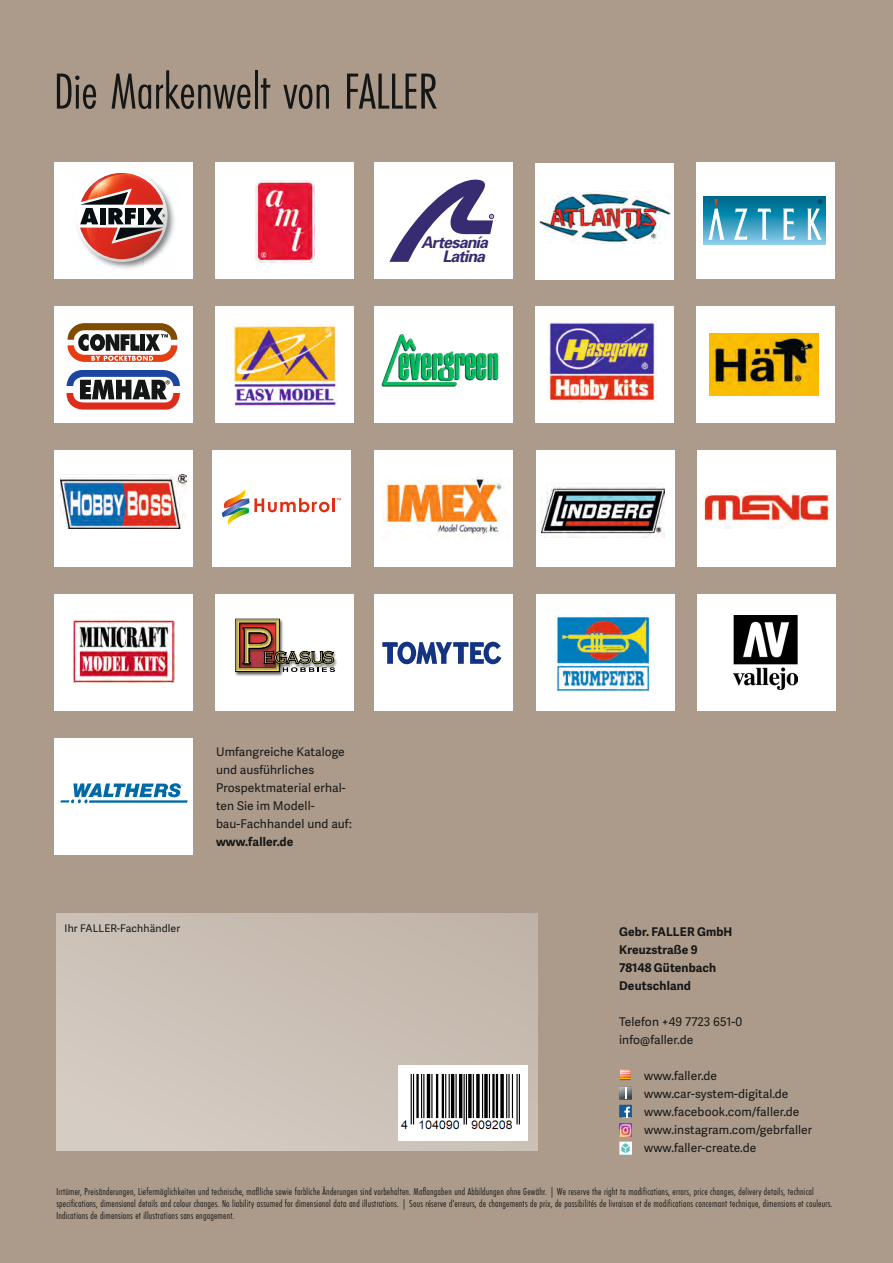
<style>
.page{position:relative;width:893px;height:1263px;background:#ac9a8a}
.page>*{position:absolute;margin:0;border:0;box-sizing:border-box;transform-origin:0 0}
.Headline_Image{font:52.5px "Futura EF Light Con";letter-spacing:-.005em;color:#151616}
.t1{font:italic 700 16.05px "Univers";letter-spacing:-.055em;color:#372b71}
.t2{font:12.9px "Myriad Pro";color:#151616}
.Artikelbeschreibung{font:12px/18px "Adelle Sans";letter-spacing:.01em;color:#151616}
.Artikelbeschreibung-2{font:700 12px "Adelle Sans";letter-spacing:.01em;color:#151616}
.Kleingeschriebenes{font:10.5px/12px "Futura EF Light Con";letter-spacing:.02em;color:#151616}
.Artikelbeschreibung-3{font:10.5px "Adelle Sans";letter-spacing:.01em;color:#151616}
.t3{font:italic 3.75px "Univers";color:#372b71}
.s1{font-weight:700}
</style>
<div class="page">
<div style="left:56px;top:913px;width:482px;height:237px;background:linear-gradient(to right,#d2c9c0,#c4b7ac)"></div>
<div style="left:696px;top:162px;width:139px;height:117px;background:#fff"></div>
<svg style="left:703px;top:197px;width:123px;height:47px"></svg>
<svg style="left:708px;top:199px;width:16px;height:43px"></svg>
<svg style="left:734px;top:209px;width:13px;height:31px"></svg>
<svg style="left:758px;top:209px;width:13px;height:31px"></svg>
<svg style="left:783px;top:209px;width:12px;height:31px"></svg>
<svg style="left:808px;top:199px;width:14px;height:41px"></svg>
<div style="left:216px;top:306px;width:138px;height:117px;background:#fff"></div>
<img style="left:234px;top:325px;width:103px;height:81px">
<div style="left:216px;top:162px;width:138px;height:117px;background:#fff"></div>
<img style="left:255px;top:180px;width:59px;height:82px">
<div style="left:54px;top:306px;width:139px;height:117px;background:#fff"></div>
<svg style="left:67px;top:323px;width:110px;height:39px"></svg>
<svg style="left:67px;top:370px;width:113px;height:40px"></svg>
<div style="left:374px;top:162px;width:139px;height:117px;background:#fff"></div>
<svg style="left:389px;top:180px;width:105px;height:82px"></svg>
<div style="left:374px;top:306px;width:139px;height:117px;background:#fff"></div>
<img style="left:381px;top:334px;width:118px;height:53px">
<div style="left:54px;top:450px;width:139px;height:117px;background:#fff"></div>
<img style="left:61px;top:474px;width:126px;height:54px">
<div style="left:374px;top:450px;width:139px;height:117px;background:#fff"></div>
<img style="left:382px;top:477px;width:120px;height:63px">
<div style="left:696px;top:306px;width:139px;height:117px;background:#fff"></div>
<img style="left:710px;top:334px;width:109px;height:61px">
<div style="left:535px;top:306px;width:138px;height:117px;background:#fff"></div>
<img style="left:547px;top:322px;width:109px;height:80px">
<div style="left:54px;top:594px;width:139px;height:117px;background:#fff"></div>
<img style="left:72px;top:620px;width:102px;height:62px">
<div style="left:536px;top:450px;width:138px;height:117px;background:#fff"></div>
<img style="left:541px;top:483px;width:123px;height:55px">
<div style="left:697px;top:450px;width:139px;height:117px;background:#fff"></div>
<img style="left:703px;top:488px;width:130px;height:40px">
<div style="left:216px;top:594px;width:138px;height:117px;background:#fff"></div>
<img style="left:235px;top:618px;width:48px;height:58px">
<img style="left:335px;top:653px;width:2px;height:14px">
<svg style="left:235px;top:619px;width:100px;height:53px"></svg>
<div style="left:54px;top:162px;width:139px;height:117px;background:#fff"></div>
<img style="left:101px;top:196px;width:74px;height:73px">
<svg style="left:77px;top:173px;width:91px;height:89px"></svg>
<div style="left:374px;top:594px;width:139px;height:117px;background:#fff"></div>
<svg style="left:382px;top:642px;width:119px;height:22px"></svg>
<div style="left:213px;top:450px;width:138px;height:117px;background:#fff"></div>
<hr style="left:332px;top:498px;width:3px;height:14px;background:#e12f13">
<svg style="left:222px;top:489px;width:107px;height:36px"></svg>
<div style="left:54px;top:738px;width:139px;height:117px;background:#fff"></div>
<svg style="left:60px;top:783px;width:128px;height:20px"></svg>
<div style="left:535px;top:163px;width:138px;height:117px;background:#fff"></div>
<svg style="left:570px;top:243px;width:85px;height:1px"></svg>
<img style="left:538px;top:191px;width:134px;height:52px">
<div style="left:697px;top:594px;width:139px;height:117px;background:#fff"></div>
<img style="left:733px;top:615px;width:64px;height:74px">
<div style="left:536px;top:594px;width:138px;height:117px;background:#fff"></div>
<img style="left:555px;top:615px;width:96px;height:77px">
<svg style="left:620px;top:1070px;width:10px;height:10px"></svg>
<svg style="left:619px;top:1087px;width:13px;height:12px"></svg>
<svg style="left:619px;top:1105px;width:13px;height:12px"></svg>
<svg style="left:619px;top:1123px;width:13px;height:13px"></svg>
<svg style="left:619px;top:1142px;width:13px;height:12px"></svg>
<div style="left:398px;top:1065px;width:129px;height:75px;background:#fff"></div>
<img style="left:400px;top:1074px;width:120px;height:56px">
<p class="Headline_Image" style="left:54px;top:63px;width:385px">Die Markenwelt von FALLER</p>
<p class="t3" style="left:490px;top:214px;width:4px">R</p>
<p class="t2" style="left:165px;top:377px;width:7px">®</p>
<p class="t1" style="left:421px;top:233px;width:68px">Artesanía</p>
<p class="t1" style="left:442px;top:247px;width:44px">Latina</p>
<p class="Artikelbeschreibung-3" style="left:65px;top:920px;width:117px">Ihr FALLER-Fachhändler</p>
<p class="Artikelbeschreibung" style="left:216px;top:742px;width:137px">Umfangreiche Kataloge und ausführliches<br>Prospektmaterial erhal&shy;ten Sie im Modell&shy;bau-Fachhandel und auf: <span class="s1">www.faller.de</span></p>
<p class="Artikelbeschreibung-2" style="left:619px;top:923px;width:115px">Gebr. FALLER GmbH</p>
<p class="Artikelbeschreibung-2" style="left:619px;top:941px;width:80px">Kreuzstraße 9</p>
<p class="Artikelbeschreibung-2" style="left:619px;top:959px;width:99px">78148 Gütenbach</p>
<p class="Artikelbeschreibung-2" style="left:619px;top:977px;width:73px">Deutschland</p>
<p class="Artikelbeschreibung" style="left:619px;top:1012px;width:124px">Telefon +49 7723 651-0</p>
<p class="Artikelbeschreibung" style="left:619px;top:1030px;width:76px">info@faller.de</p>
<p class="Artikelbeschreibung" style="left:644px;top:1066px;width:74px">www.faller.de</p>
<p class="Artikelbeschreibung" style="left:644px;top:1084px;width:146px">www.car-system-digital.de</p>
<p class="Artikelbeschreibung" style="left:644px;top:1102px;width:157px">www.facebook.com/faller.de</p>
<p class="Artikelbeschreibung" style="left:644px;top:1120px;width:170px">www.instagram.com/gebrfaller</p>
<p class="Artikelbeschreibung" style="left:644px;top:1138px;width:114px">www.faller-create.de</p>
<p class="Kleingeschriebenes" style="left:56px;top:1186px;width:778px">Irrtümer, Preisänderungen, Liefermöglichkeiten und technische, maßliche sowie farbliche Änderungen sind vorbehalten. Maßangaben und Abbildungen ohne Gewähr. | We reserve the right to modifications, errors, price changes, delivery details, technical specifications, dimensional details and colour changes. No liability assumed for dimensional data and illustrations. | Sous réserve d’erreurs, de changements de prix, de possibilités de livraison et de modifications concernant technique, dimensions et couleurs.<br>Indications de dimensions et illustrations sans engagement.</p>
</div>
